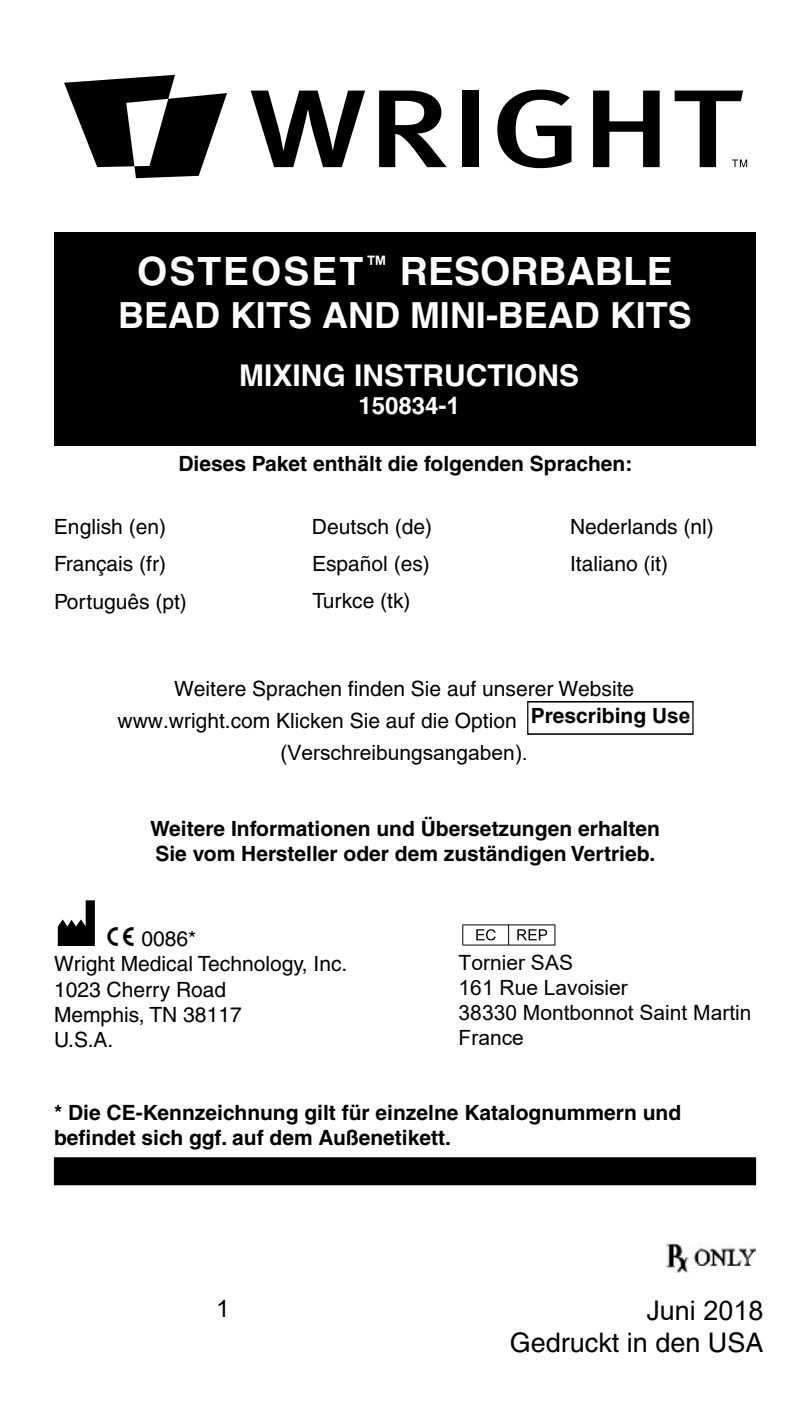
<style>
.page{position:relative;width:810px;height:1404px;background:#fff}
.page>*{position:absolute;margin:0;border:0;box-sizing:border-box;transform-origin:0 0}
.t1{font:51px "mdd en 980";color:#000}
.t2{font:700 39px "Helvetica";color:#fff}
.t3{font:700 36px "Helvetica";color:#fff}
.t4{font:700 30px "Helvetica";color:#fff}
.t5{font:27px "Helvetica";color:#000}
.t6{font:27px "Arial";color:#000}
.t7{font:700 24px "Helvetica";color:#fff}
.t8{font:24px "Arial";color:#000}
.t9{font:21px/25.2px "Helvetica";color:#000}
.t10{font:700 21px/25.2px "Helvetica";color:#000}
.t11{font:21px/25.2px "Arial";color:#000}
.s1{font-family:"Arial"}
.s2{font-family:"mdd en 980"}
.s3{font-style:inherit}
</style>
<div class="page">
<div style="left:54px;top:232px;width:702px;height:214px;background:#000"></div>
<div style="left:527px;top:701px;width:167px;height:34px;border:1px solid #000"></div>
<div style="left:54px;top:1158px;width:702px;height:27px;background:#000"></div>
<hr style="left:54px;top:1157px;width:702px;height:1px;background:#000">
<img style="left:665px;top:1243px;width:91px;height:30px">
<svg style="left:251px;top:91px;width:114px;height:76px"></svg>
<svg style="left:379px;top:91px;width:68px;height:76px"></svg>
<div style="left:462px;top:91px;width:17px;height:76px;background:#000"></div>
<svg style="left:497px;top:90px;width:75px;height:78px"></svg>
<svg style="left:593px;top:91px;width:67px;height:76px"></svg>
<svg style="left:64px;top:75px;width:163px;height:103px"></svg>
<svg style="left:675px;top:91px;width:72px;height:76px"></svg>
<h2 class="t2" style="left:137px;top:248px;width:537px">OSTEOSET<sup>™</sup> RESORBABLE</h2>
<h3 class="t3" style="left:118px;top:293px;width:575px">BEAD KITS AND MINI-BEAD KITS</h3>
<h3 class="t4" style="left:239px;top:357px;width:342px">MIXING INSTRUCTIONS</h3>
<p class="t7" style="left:358px;top:391px;width:103px">150834-<span class="s1">1</span></p>
<p class="t10" style="left:178px;top:451px;width:456px">Dieses Paket enthält die folgenden Sprachen:</p>
<p class="t9" style="left:54px;top:514px;width:114px">English (en)</p>
<p class="t9" style="left:312px;top:514px;width:122px">Deutsch (de)</p>
<p class="t9" style="left:570px;top:514px;width:145px">Nederlands (nl)</p>
<p class="t9" style="left:54px;top:551px;width:114px">Français (fr)</p>
<p class="t9" style="left:312px;top:551px;width:119px">Español (es)</p>
<p class="t9" style="left:570px;top:551px;width:100px">Italiano (it)</p>
<p class="t9" style="left:54px;top:589px;width:134px">Português (pt)</p>
<p class="t9" style="left:313px;top:588px;width:100px">Turkce (tk)</p>
<p class="t9" style="left:118px;top:672px;width:575px;line-height:32.1px;text-align:center">Weitere Sprachen finden Sie auf unserer Website www.w<span class="s1">righ</span>t.com Klicken Sie auf die Option <sup>Prescribing</sup> <sup>Use</sup></p>
<p class="t11" style="left:280px;top:740px;width:249px">(Verschreibungsangaben).</p>
<p class="t10" style="left:150px;top:816px;width:511px">Weitere Informationen und Übersetzungen erhalten<br>Sie vom Hersteller oder dem zuständigen Vertrieb.</p>
<h1 class="t1" style="left:54px;top:899px;width:44px">M</h1>
<p class="t9" style="left:54px;top:951px;width:295px">Wright Medical Technology, Inc.<br>1023 Cherry Road</p>
<p class="t9" style="left:106px;top:926px;width:92px"><span class="s2">C</span> 0086*</p>
<h1 class="t1" style="left:458px;top:898px;width:105px">P</h1>
<p class="t11" style="left:459px;top:950px;width:294px">Tornier <span class="s3">SAS<br></span>161 Rue Lavoisier<br>38330 Montbonnot Saint Martin<br>France</p>
<p class="t9" style="left:54px;top:1002px;width:189px">Memphis, TN 38117<br>U.S.A.</p>
<p class="t10" style="left:54px;top:1100px;width:629px">* Die CE-Kennzeichnung gilt für einzelne Katalognummern und befindet sich ggf. auf dem Außenetikett.</p>
<p class="t8" style="left:216px;top:1292px;width:15px">1</p>
<p class="t6" style="left:646px;top:1292px;width:119px">Juni 2018</p>
<p class="t5" style="left:510px;top:1327px;width:255px">Gedruckt in den USA</p>
</div>
